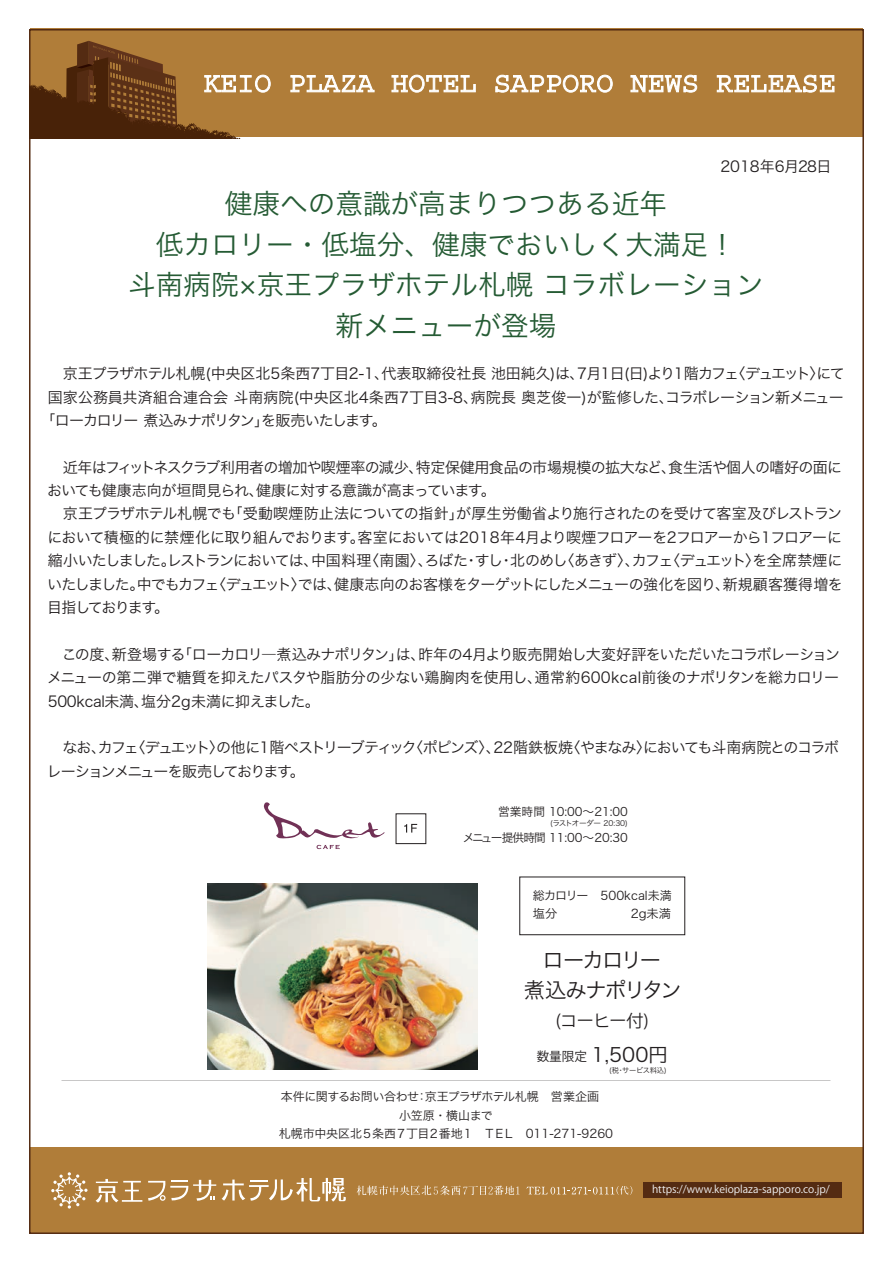
<style>
.page{position:relative;width:893px;height:1263px;background:#fff}
.page>*{position:absolute;margin:0;border:0;box-sizing:border-box;transform-origin:0 0}
.t1{font:27.6px/40.3px "Hira Kaku Pro W3";color:#255b34;text-align:center}
.t2{font:21.3px/29.7px "Hira Kaku Pro W3";letter-spacing:-.08em;color:#231f20;text-align:center}
.t3{font:19.5px "Hira Kaku Pro W3";color:#231f20}
.t4{font:17.1px "Koz Go Pr 6 N";letter-spacing:-.025em;color:#231f20}
.t5{font:15px/23.4px "Hira Kaku Pro W3";letter-spacing:-.045em;color:#231f20;text-align:justify}
.t6{font:15px/23.4px "Hira Kaku Pro W3";letter-spacing:-.09em;color:#231f20}
.t7{font:15px "Hira Kaku Pro W3";letter-spacing:-.025em;color:#231f20}
.t8{font:15px "Hira Kaku Pro W3";letter-spacing:.005em;color:#231f20}
.t9{font:15px "Hira Kaku Pro W3";letter-spacing:-.08em;color:#231f20}
.t10{font:15px "Hira Kaku Pro W3";color:#231f20}
.t11{font:12.6px "Koz Go Pr 6 N";color:#231f20}
.t12{font:12px/18.6px "Hira Kaku Pro W3";letter-spacing:-.015em;color:#231f20;text-align:center}
.t13{font:11.7px "Hira Kaku Pro W3";letter-spacing:-.075em;color:#231f20}
.t14{font:11.7px "Hira Kaku Pro W3";color:#231f20}
.t15{font:10.5px "Koz Go Pr 6 N";color:#f2f3f4}
.t16{font:7.65px "Hira Kaku Pro W3";letter-spacing:-.075em;color:#231f20}
.t17{font:7.2px "Hira Kaku Pro W3";letter-spacing:-.05em;color:#231f20}
</style>
<div class="page">
<div style="left:30px;top:28px;width:833px;height:109px;background:#b07d39"></div>
<div style="left:30px;top:1148px;width:833px;height:85px;background:#b07d39"></div>
<svg style="left:51px;top:1172px;width:37px;height:36px"></svg>
<svg style="left:96px;top:1179px;width:46px;height:23px"></svg>
<svg style="left:148px;top:1180px;width:68px;height:21px"></svg>
<svg style="left:222px;top:1178px;width:124px;height:24px"></svg>
<svg style="left:357px;top:1185px;width:162px;height:10px"></svg>
<svg style="left:526px;top:1186px;width:106px;height:9px"></svg>
<div style="left:643px;top:1182px;width:199px;height:16px;background:#542b12"></div>
<svg style="left:290px;top:75px;width:84px;height:17px"></svg>
<svg style="left:392px;top:75px;width:84px;height:18px"></svg>
<svg style="left:495px;top:75px;width:118px;height:18px"></svg>
<svg style="left:630px;top:75px;width:67px;height:18px"></svg>
<svg style="left:717px;top:75px;width:117px;height:18px"></svg>
<svg style="left:30px;top:41px;width:241px;height:97px"></svg>
<svg style="left:404px;top:824px;width:13px;height:8px"></svg>
<svg style="left:264px;top:802px;width:121px;height:47px"></svg>
<img style="left:207px;top:883px;width:270px;height:186px">
<div style="left:519px;top:876px;width:166px;height:59px;border:1px solid #231f20"></div>
<p class="t10" style="left:720px;top:153px;width:112px">2018年6月28日</p>
<h1 class="t1" style="left:128px;top:182px;width:637px">健康への意識が高まりつつある近年<br>低カロリー・低塩分、健康でおいしく大満足！<br>斗南病院×京王プラザホテル札幌 コラボレーション新メニューが登場</h1>
<p class="t7" style="left:48px;top:360px;width:799px">　京王プラザホテル札幌(中央区北5条西7丁目2-1、代表取締役社長池田純久)は、7月1日(日)より1階カフェ〈デュエット〉にて</p>
<p class="t8" style="left:48px;top:383px;width:797px">国家公務員共済組合連合会 斗南病院(中央区北4条西7丁目3-8、病院長 奥芝俊一)が監修した、コラボレーション新メニュー</p>
<p class="t9" style="left:40px;top:407px;width:348px">「ローカロリー 煮込みナポリタン」を販売いたします。</p>
<p class="t5" style="left:47px;top:454px;width:796px;text-indent:16px">近年はフィットネスクラブ利用者の増加や喫煙率の減少、特定保健用食品の市場規模の拡大など、食生活や個人の嗜好の面においても健康志向が垣間見られ、健康に対する意識が高まっています。</p>
<p class="t5" style="left:47px;top:501px;width:797px;text-indent:16px">京王プラザホテル札幌でも「受動喫煙防止法についての指針」が厚生労働省より施行されたのを受けて客室及びレストランにおいて積極的に禁煙化に取り組んでおります。客室においては2018年4月より喫煙フロアーを2フロアーから1フロアーに縮小いたしました。レストランにおいては、中国料理〈南園〉、ろばた・すし・北のめし〈あきず〉、カフェ〈デュエット〉を全席禁煙にいたしました。中でもカフェ〈デュエット〉では、健康志向のお客様をターゲットにしたメニューの強化を図り、新規顧客獲得増を目指しております。</p>
<p class="t5" style="left:47px;top:641px;width:795px">　この度、新登場する「ローカロリ―煮込みナポリタン」は、昨年の4月より販売開始し大変好評をいただいたコラボレーションメニューの第二弾で糖質を抑えたパスタや脂肪分の少ない鶏胸肉を使用し、通常約600kcal前後のナポリタンを総カロリー500kcal未満、塩分2g未満に抑えました。</p>
<p class="t6" style="left:47px;top:735px;width:794px">　なお、カフェ〈デュエット〉の他に1階ペストリーブティック〈ポピンズ〉、22階鉄板焼〈やまなみ〉においても斗南病院とのコラボレーションメニューを販売しております。</p>
<p class="t14" style="left:498px;top:801px;width:131px">営業時間 10:00～21:00</p>
<p class="t16" style="left:550px;top:817px;width:79px">(ラストオーダー 20:30)</p>
<p class="t13" style="left:463px;top:827px;width:167px">メニュー提供時間 11:00～20:30</p>
<p class="t12" style="left:533px;top:885px;width:140px;line-height:18px;text-align:left">総カロリー　500kcal未満塩分　　　　　　2g未満</p>
<h2 class="t2" style="left:524px;top:944px;width:159px">ローカロリー<br>煮込みナポリタン</h2>
<p class="t4" style="left:556px;top:1011px;width:95px">(コーヒー付)</p>
<h3 class="t3" style="left:591px;top:1038px;width:78px">1,500円</h3>
<p class="t17" style="left:609px;top:1064px;width:59px">(税・サービス料込)</p>
<p class="t11" style="left:537px;top:1049px;width:52px">数量限定</p>
<p class="t12" style="left:279px;top:1086px;width:336px">本件に関するお問い合わせ：京王プラザホテル札幌　営業企画　小笠原・横山まで<br>札幌市中央区北５条西７丁目２番地１ ＴＥＬ　011-271-9260</p>
<p class="t15" style="left:652px;top:1184px;width:179px">https://www.keioplaza-sapporo.co.jp/</p>
</div>
